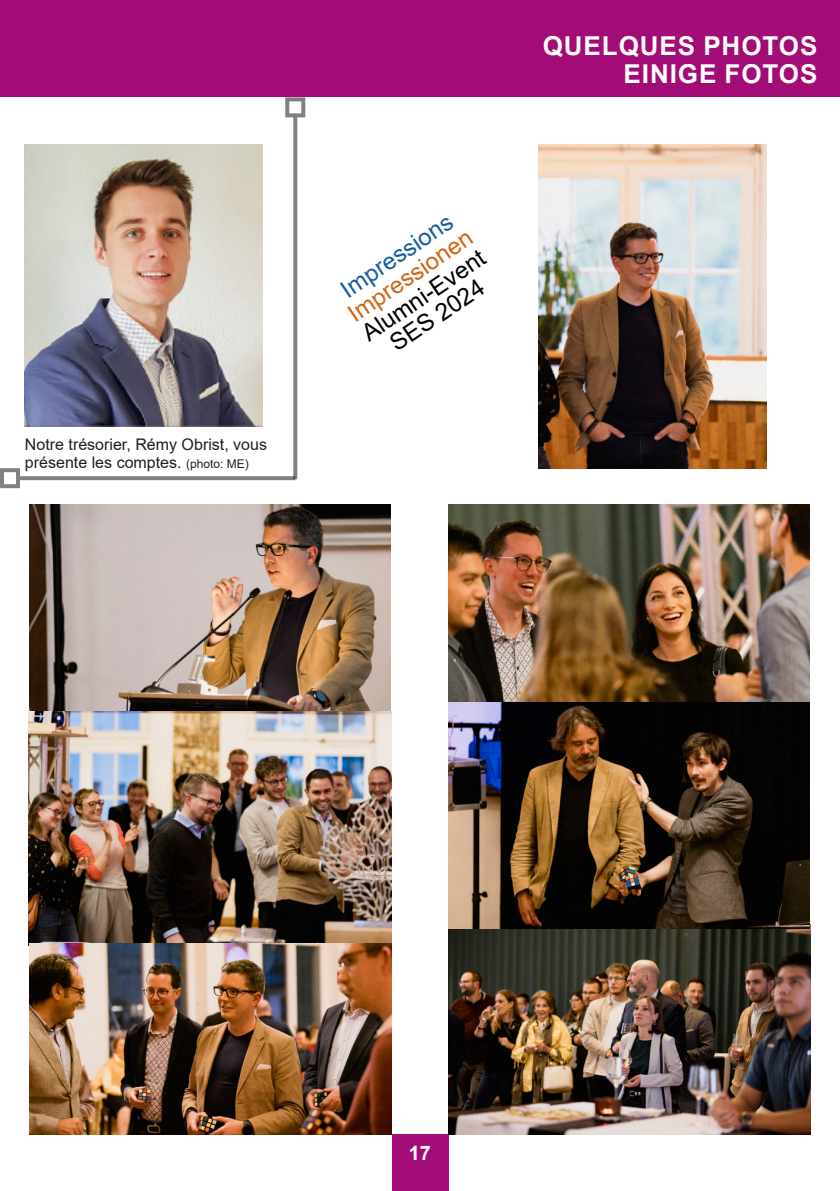
<style>
.page{position:relative;width:840px;height:1191px;background:#fff}
.page>*{position:absolute;margin:0;border:0;box-sizing:border-box;transform-origin:0 0}
.Title_1{font:700 26px "Arial";letter-spacing:.035em;color:#fff}
.Legende{font:24px/24px "Arial";color:#000;text-align:center}
.t1{font:700 20px "Arial";color:#fff}
.Legende-2{font:16px/18px "Arial";color:#231f20}
.s1{font-size:12px}
.s2{color:#175d9e}
.s3{color:#d06516}
</style>
<div class="page">
<div style="left:0;top:0;width:839px;height:96px;background:#a20c77"></div>
<div style="left:391px;top:1134px;width:57px;height:57px;background:#a20c77"></div>
<img style="left:25px;top:144px;width:237px;height:282px">
<svg style="left:20px;top:476px;width:275px;height:4px"></svg>
<svg style="left:293px;top:117px;width:4px;height:362px"></svg>
<img style="left:29px;top:504px;width:361px;height:207px">
<img style="left:448px;top:924px;width:361px;height:210px">
<img style="left:448px;top:504px;width:360px;height:198px">
<img style="left:28px;top:711px;width:363px;height:234px">
<img style="left:448px;top:702px;width:360px;height:226px">
<img style="left:29px;top:943px;width:362px;height:191px">
<img style="left:538px;top:144px;width:228px;height:324px">
<p class="Legende-2" style="left:25px;top:435px;width:243px">Notre trésorier, Rémy Obrist, vous présente les comptes. <span class="s1">(photo: ME)</span></p>
<p class="Legende" style="left:330px;top:285px;width:146px;rotate:-34deg"><span class="s2">Impressions<br></span><span class="s3">Impressionen<br></span>Alumni-Event<br>SES 2024</p>
<p class="Title_1" style="left:542px;top:27px;width:276px">QUELQUES PHOTOS</p>
<p class="Title_1" style="left:623px;top:55px;width:195px">EINIGE FOTOS</p>
<p class="t1" style="left:408px;top:1139px;width:24px">17</p>
</div>
